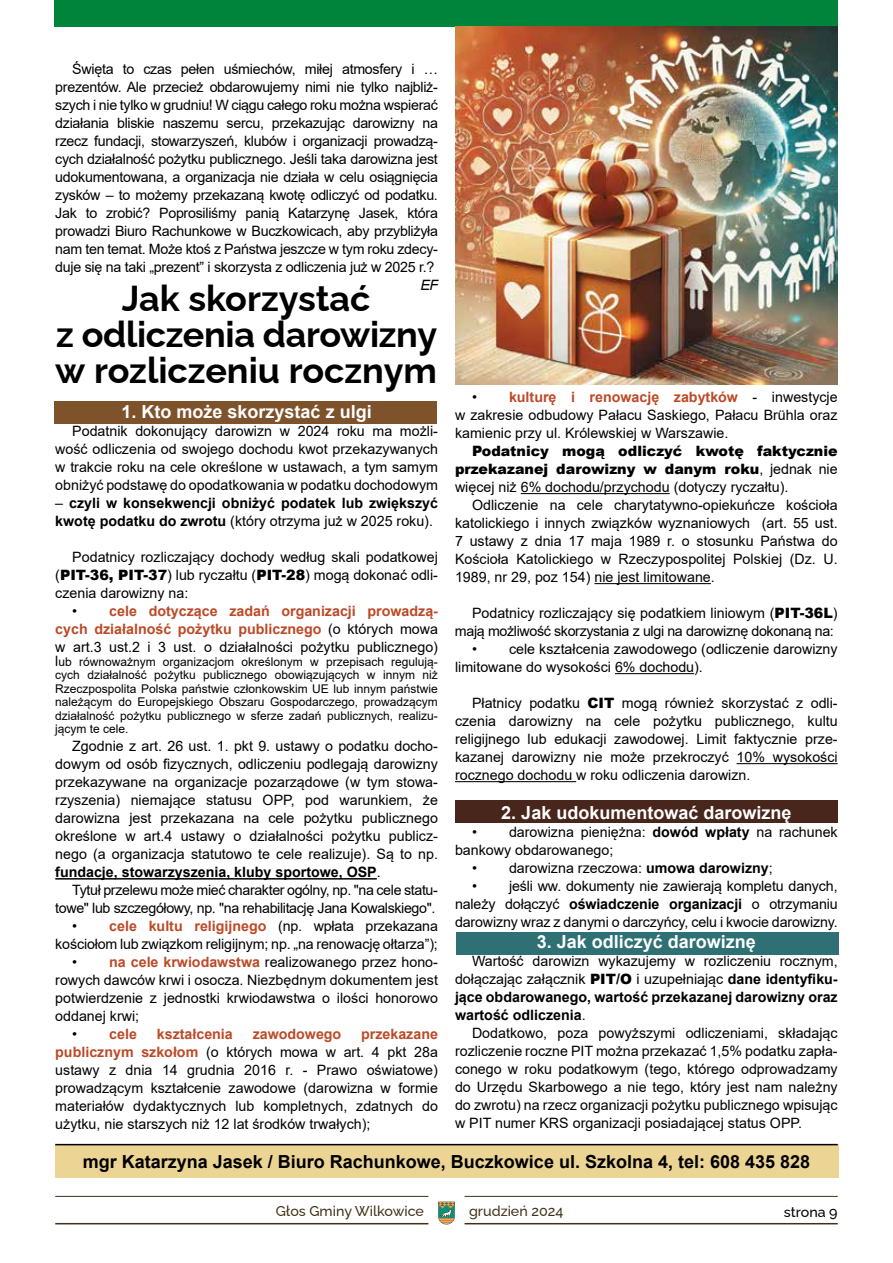
<style>
.page{position:relative;width:893px;height:1263px;background:#fff}
.page>*{position:absolute;margin:0;border:0;box-sizing:border-box;transform-origin:0 0}
.t1{font:700 36px/36px "Raleway";letter-spacing:-.01em;color:#000;text-align:center}
.t2{font:700 18px "Arial";color:#fff}
.t3{font:700 18px "Arial";color:#000}
.t4{font:14.25px/18px "Arial";color:#000;text-align:justify}
.t5{font:700 14.25px/18px "Arial";color:#000}
.t6{font:14.25px/18px "Arial";letter-spacing:-.025em;color:#000;text-align:right}
.t7{font:700 14.25px/18px "Arial";color:#bc4a27;text-align:justify}
.t8{font:900 14.25px/18px "Arial";color:#000;text-align:justify}
.t9{font:500 14.25px "Raleway";color:#423118}
.t10{font:500 14.25px "Raleway";color:#000}
.t11{font:italic 14.25px "Arial";color:#000}
.t12{font:12px/13.5px "Arial";color:#000;text-align:justify}
.s1{font-weight:400}
.s2{font-weight:900}
.s3{font-weight:400;color:#000}
.s4{font-size:14.25px}
.s5{font-weight:700}
.s6{font-weight:700;color:#bc4a27}
</style>
<div class="page">
<svg style="left:438px;top:1202px;width:17px;height:22px"></svg>
<hr style="left:55px;top:1196px;width:373px;height:1px;background:#423118">
<hr style="left:465px;top:1196px;width:373px;height:1px;background:#423118">
<hr style="left:55px;top:1223px;width:373px;height:1px;background:#423118">
<hr style="left:465px;top:1223px;width:373px;height:1px;background:#423118">
<div style="left:55px;top:1144px;width:784px;height:34px;background:#ecd494"></div>
<div style="left:54px;top:401px;width:383px;height:22px;background:#7e522b"></div>
<div style="left:456px;top:932px;width:383px;height:23px;background:#2e7074"></div>
<div style="left:455px;top:800px;width:383px;height:23px;background:#48261c"></div>
<div style="left:54px;top:0;width:784px;height:26px;background:#00833b"></div>
<hr style="left:55px;top:878px;width:322px;height:1px;background:#000">
<hr style="left:521px;top:493px;width:149px;height:1px;background:#000">
<hr style="left:594px;top:583px;width:117px;height:1px;background:#000">
<hr style="left:615px;top:673px;width:79px;height:1px;background:#000">
<hr style="left:737px;top:763px;width:101px;height:1px;background:#000">
<hr style="left:455px;top:781px;width:121px;height:1px;background:#000">
<img style="left:455px;top:26px;width:383px;height:359px">
<hr style="left:55px;top:1144px;width:783px;height:1px;background:#000">
<p class="t4" style="left:55px;top:60px;width:384px;text-indent:17px">Święta to czas pełen uśmiechów, miłej atmosfery i … prezentów. Ale przecież obdarowujemy nimi nie tylko najbliż&shy;szych i nie tylko w grudniu! W ciągu całego roku można wspierać działania bliskie naszemu sercu, przekazując darowizny na rzecz fundacji, stowarzyszeń, klubów i organizacji prowadzą&shy;cych działalność pożytku publicznego. Jeśli taka darowizna jest udokumentowana, a organizacja nie działa w celu osiągnięcia zysków – to możemy przekazaną kwotę odliczyć od podatku.<br>Jak to zrobić? Poprosiliśmy panią Katarzynę Jasek, która prowadzi Biuro Rachunkowe w Buczkowicach, aby przybliżyła nam ten temat. Może ktoś z Państwa jeszcze w tym roku zdecy&shy;duje się na taki „prezent” i skorzysta z odliczenia już w 2025 r.?</p>
<p class="t11" style="left:420px;top:276px;width:19px">EF</p>
<h1 class="t1" style="left:55px;top:277px;width:383px">Jak skorzystać<br>z odliczenia darowizny w rozliczeniu rocznym</h1>
<p class="t2" style="left:122px;top:399px;width:252px">1. Kto może skorzystać z ulgi</p>
<p class="t4" style="left:55px;top:422px;width:384px;text-indent:17px">Podatnik dokonujący darowizn w 2024 roku ma możli&shy;wość odliczenia od swojego dochodu kwot przekazywanych w trakcie roku na cele określone w ustawach, a tym samym obniżyć podstawę do opodatkowania w podatku dochodowym</p>
<p class="t5" style="left:55px;top:494px;width:384px"><span class="s1">–</span> czyli w konsekwencji obniżyć podatek lub zwiększyć kwotę podatku do zwrotu <span class="s1">(który otrzyma już w 2025 roku).</span></p>
<p class="t4" style="left:55px;top:548px;width:384px;text-indent:17px">Podatnicy rozliczający dochody według skali podatkowej (<span class="s2">PIT-36, PIT-37</span>) lub ryczałtu (<span class="s2">PIT-28</span>) mogą dokonać odli&shy;czenia darowizny na:</p>
<p class="t7" style="left:55px;top:602px;width:384px;text-indent:17px"><span class="s3">•</span> cele dotyczące zadań organizacji prowadzą&shy;cych działalność pożytku publicznego <span class="s3">(o których mowa w art.3 ust.2 i 3 ust. o działalności pożytku publicznego)</span></p>
<p class="t12" style="left:55px;top:655px;width:384px"><span class="s4">l</span>ub równoważnym organizacjom określonym w przepisach regulują&shy;cych działalność pożytku publicznego obowiązujących w innym niż Rzeczpospolita Polska państwie członkowskim UE lub innym państwie należącym do Europejskiego Obszaru Gospodarczego, prowadzącym działalność pożytku publicznego w sferze zadań publicznych, realizu&shy;jącym te cele.</p>
<p class="t4" style="left:55px;top:737px;width:384px;text-indent:17px">Zgodnie z art. 26 ust. 1. pkt 9. ustawy o podatku docho&shy;dowym od osób fizycznych, odliczeniu podlegają darowizny przekazywane na organizacje pozarządowe (w tym stowa&shy;rzyszenia) niemające statusu OPP, pod warunkiem, że darowizna jest przekazana na cele pożytku publicznego określone w art.4 ustawy o działalności pożytku publicz&shy;nego (a organizacja statutowo te cele realizuje). Są to np. <span class="s5">fundacje, stowarzyszenia, kluby sportowe, OSP</span>.</p>
<p class="t6" style="left:55px;top:881px;width:384px">Tytuł przelewu może mieć charakter ogólny, np. "na cele statu&shy;towe" lub szczegółowy, np. "na rehabilitację Jana Kowalskiego".</p>
<p class="t4" style="left:55px;top:917px;width:384px;text-align:right">• <span class="s6">cele kultu religijnego</span> (np. wpłata przekazana kościołom lub związkom religijnym; np. „na renowację ołtarza”);</p>
<p class="t4" style="left:55px;top:953px;width:384px;text-indent:17px">• <span class="s6">na cele krwiodawstwa</span> realizowanego przez hono&shy;rowych dawców krwi i osocza. Niezbędnym dokumentem jest potwierdzenie z jednostki krwiodawstwa o ilości honorowo oddanej krwi;</p>
<p class="t7" style="left:72px;top:1025px;width:66px"><span class="s3">•</span> cele</p>
<p class="t7" style="left:157px;top:1025px;width:78px">kształcenia</p>
<p class="t7" style="left:253px;top:1025px;width:90px">zawodowego</p>
<p class="t4" style="left:55px;top:1025px;width:384px;text-indent:306px"><span class="s6">przekazane publicznym szkołom</span> (o których mowa w art. 4 pkt 28a ustawy z dnia 14 grudnia 2016 r. - Prawo oświatowe) prowadzącym kształcenie zawodowe (darowizna w formie materiałów dydaktycznych lub kompletnych, zdatnych do użytku, nie starszych niż 12 lat środków trwałych);</p>
<p class="t4" style="left:455px;top:388px;width:384px;text-indent:17px">• <span class="s6">kulturę i renowację zabytków</span> - inwestycje w zakresie odbudowy Pałacu Saskiego, Pałacu Brühla oraz kamienic przy ul. Królewskiej w Warszawie.</p>
<p class="t8" style="left:455px;top:442px;width:384px;text-indent:17px">Podatnicy mogą odliczyć kwotę faktycznie przekazanej darowizny w danym roku<span class="s1">, jednak nie więcej niż 6% dochodu/przychodu (dotyczy ryczałtu).</span></p>
<p class="t4" style="left:455px;top:496px;width:384px;text-indent:17px">Odliczenie na cele charytatywno-opiekuńcze kościoła katolickiego i innych związków wyznaniowych (art. 55 ust.<br>7 ustawy z dnia 17 maja 1989 r. o stosunku Państwa do Kościoła Katolickiego w Rzeczypospolitej Polskiej (Dz. U.<br>1989, nr 29, poz 154) nie jest limitowane.</p>
<p class="t6" style="left:455px;top:604px;width:384px">Podatnicy rozliczający się podatkiem liniowym (<span class="s2">PIT-36L</span>) mają możliwość skorzystania z ulgi na darowiznę dokonaną na:</p>
<p class="t4" style="left:455px;top:640px;width:384px;text-indent:17px">• cele kształcenia zawodowego (odliczenie darowizny limitowane do wysokości 6% dochodu).</p>
<p class="t4" style="left:455px;top:694px;width:384px;text-indent:17px">Płatnicy podatku <span class="s2">CIT</span> mogą również skorzystać z odli&shy;czenia darowizny na cele pożytku publicznego, kultu religijnego lub edukacji zawodowej. Limit faktycznie prze&shy;kazanej darowizny nie może przekroczyć 10% wysokości rocznego dochodu w roku odliczenia darowizn.</p>
<p class="t2" style="left:501px;top:800px;width:292px">2. Jak udokumentować darowiznę</p>
<p class="t4" style="left:455px;top:823px;width:384px;text-indent:17px">• darowizna pieniężna: <span class="s5">dowód wpłaty</span> na rachunek bankowy obdarowanego;</p>
<p class="t4" style="left:472px;top:859px;width:302px">• darowizna rzeczowa: <span class="s5">umowa darowizny</span>;</p>
<p class="t4" style="left:455px;top:877px;width:384px;text-indent:17px">• jeśli ww. dokumenty nie zawierają kompletu danych, należy dołączyć <span class="s5">oświadczenie organizacji</span> o otrzymaniu darowizny wraz z danymi o darczyńcy, celu i kwocie darowizny.</p>
<p class="t2" style="left:537px;top:929px;width:221px">3. Jak odliczyć darowiznę</p>
<p class="t5" style="left:455px;top:952px;width:384px;text-align:justify;text-indent:17px"><span class="s1">Wartość darowizn wykazujemy w rozliczeniu rocznym, dołączając załącznik</span> <span class="s2">PIT/O</span> <span class="s1">i uzupełniając</span> dane identyfiku&shy;jące obdarowanego, wartość przekazanej darowizny oraz wartość odliczenia<span class="s1">.</span></p>
<p class="t4" style="left:455px;top:1024px;width:384px;text-indent:17px">Dodatkowo, poza powyższymi odliczeniami, składając rozliczenie roczne PIT można przekazać 1,5% podatku zapła&shy;conego w roku podatkowym (tego, którego odprowadzamy do Urzędu Skarbowego a nie tego, który jest nam należny do zwrotu) na rzecz organizacji pożytku publicznego wpisując w PIT numer KRS organizacji posiadającej status OPP.</p>
<p class="t3" style="left:83px;top:1149px;width:729px">mgr Katarzyna Jasek / Biuro Rachunkowe, Buczkowice ul. Szkolna 4, tel: 608 435 828</p>
<p class="t9" style="left:276px;top:1200px;width:150px">Głos Gminy Wilkowice</p>
<p class="t9" style="left:469px;top:1200px;width:96px">grudzień 2024</p>
<p class="t10" style="left:784px;top:1200px;width:55px">strona 9</p>
</div>
